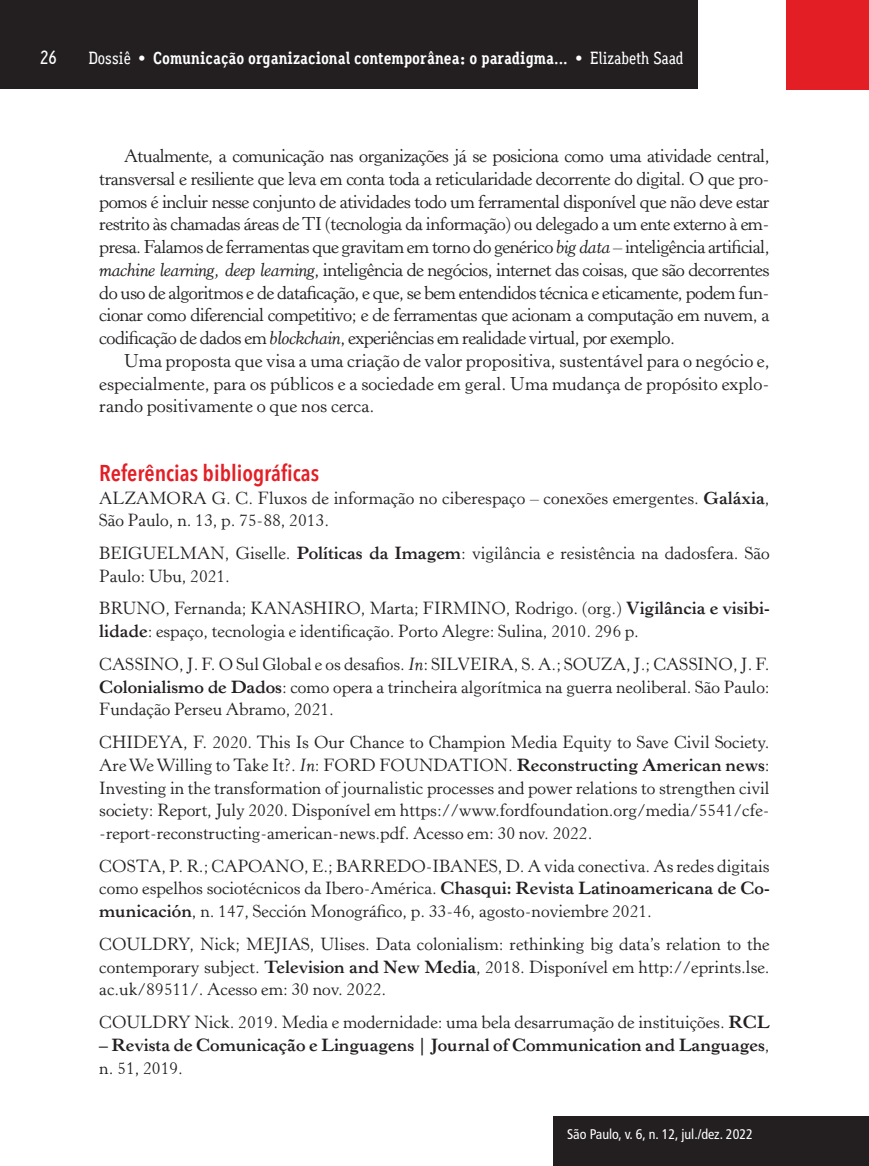
<style>
.page{position:relative;width:869px;height:1166px;background:#fff}
.page>*{position:absolute;margin:0;border:0;box-sizing:border-box;transform-origin:0 0}
.t1{font:600 condensed 22.75px "Avenir Next LT Pro";color:#e41e25}
.t2{font:500 19.25px "Aaux Office";color:#fff}
.t3{font:18.38px/22.8px "Horley Old Style";letter-spacing:-.015em;color:#231f20;text-align:justify}
.t4{font:17.5px/22.8px "Horley Old Style";color:#231f20;text-align:justify}
.t5{font:700 17.5px/22.8px "Horley Old Style";color:#231f20}
.t6{font:700 17.5px "Aaux Office";color:#fff}
.t7{font:condensed 14px "Frutiger LT Std";color:#fff}
.s1{font-weight:500}
.s2{font-style:italic}
.s3{font-weight:700}
.s4{font-weight:400}
</style>
<div class="page">
<div style="left:785px;top:0;width:83px;height:90px;background:#e41e25"></div>
<div style="left:0;top:0;width:697px;height:89px;background:#231f20"></div>
<div style="left:553px;top:1116px;width:314px;height:50px;background:#231f20"></div>
<p class="t2" style="left:40px;top:47px;width:19px">26</p>
<p class="t6" style="left:89px;top:48px;width:596px"><span class="s1">Dossiê •</span> Comunicação organizacional contemporânea: o paradigma... <span class="s1">• Elizabeth Saad</span></p>
<p class="t3" style="left:99px;top:145px;width:671px;text-indent:25px">Atualmente, a comunicação nas organizações já se posiciona como uma atividade central, transversal e resiliente que leva em conta toda a reticularidade decorrente do digital. O que pro&shy;pomos é incluir nesse conjunto de atividades todo um ferramental disponível que não deve estar restrito às chamadas áreas de TI (tecnologia da informação) ou delegado a um ente externo à em&shy;presa. Falamos de ferramentas que gravitam em torno do genérico <span class="s2">big data</span> – inteligência artificial, <span class="s2">machine learning, deep learning</span>, inteligência de negócios, internet das coisas, que são decorrentes do uso de algoritmos e de dataficação, e que, se bem entendidos técnica e eticamente, podem fun&shy;cionar como diferencial competitivo; e de ferramentas que acionam a computação em nuvem, a codificação de dados em <span class="s2">blockchain</span>, experiências em realidade virtual, por exemplo.</p>
<p class="t3" style="left:99px;top:350px;width:671px;text-indent:25px">Uma proposta que visa a uma criação de valor propositiva, sustentável para o negócio e, especialmente, para os públicos e a sociedade em geral. Uma mudança de propósito explo&shy;rando positivamente o que nos cerca.</p>
<h1 class="t1" style="left:99px;top:459px;width:221px">Referências bibliográficas</h1>
<p class="t4" style="left:99px;top:487px;width:671px">ALZAMORA G. C. Fluxos de informação no ciberespaço – conexões emergentes. <span class="s3">Galáxia</span>,<br>São Paulo, n. 13, p. 75-88, 2013.</p>
<p class="t4" style="left:99px;top:542px;width:671px">BEIGUELMAN, Giselle. <span class="s3">Políticas da Imagem</span>: vigilância e resistência na dadosfera. São<br>Paulo: Ubu, 2021.</p>
<p class="t4" style="left:99px;top:597px;width:671px">BRUNO, Fernanda; KANASHIRO, Marta; FIRMINO, Rodrigo. (org.) <span class="s3">Vigilância e visibi&shy;lidade</span>: espaço, tecnologia e identificação. Porto Alegre: Sulina, 2010. 296 p.</p>
<p class="t4" style="left:99px;top:653px;width:671px">CASSINO, J. F. O Sul Global e os desafios. <span class="s2">In</span>: SILVEIRA, S. A.; SOUZA, J.; CASSINO, J. F.<br><span class="s3">Colonialismo de Dados</span>: como opera a trincheira algorítmica na guerra neoliberal. São Paulo:<br>Fundação Perseu Abramo, 2021.</p>
<p class="t4" style="left:99px;top:731px;width:671px">CHIDEYA, F. 2020. This Is Our Chance to Champion Media Equity to Save Civil Society.<br>Are We Willing to Take It?. <span class="s2">In</span>: FORD FOUNDATION. <span class="s3">Reconstructing American news</span>:<br>Investing in the transformation of journalistic processes and power relations to strengthen civil society: Report, July 2020. Disponível em https://www.fordfoundation.org/media/5541/cfe--report-reconstructing-american-news.pdf. Acesso em: 30 nov. 2022.</p>
<p class="t4" style="left:99px;top:855px;width:671px">COSTA, P. R.; CAPOANO, E.; BARREDO-IBANES, D. A vida conectiva. As redes digitais como espelhos sociotécnicos da Ibero-América. <span class="s3">Chasqui: Revista Latinoamericana de Co&shy;municación</span>, n. 147, Sección Monográfico, p. 33-46, agosto-noviembre 2021.</p>
<p class="t4" style="left:99px;top:933px;width:671px">COULDRY, Nick; MEJIAS, Ulises. Data colonialism: rethinking big data’s relation to the contemporary subject. <span class="s3">Television and New Media</span>, 2018. Disponível em http://eprints.lse. ac.uk/89511/. Acesso em: 30 nov. 2022.</p>
<p class="t4" style="left:99px;top:1011px;width:671px">COULDRY Nick. 2019. Media e modernidade: uma bela desarrumação de instituições. <span class="s3">RCL</span></p>
<p class="t5" style="left:99px;top:1033px;width:671px">– Revista de Comunicação e Linguagens | Journal of Communication and Languages<span class="s4">, n. 51, 2019.</span></p>
<p class="t7" style="left:567px;top:1126px;width:187px">São Paulo, v. 6, n. 12, jul./dez. 2022</p>
</div>
